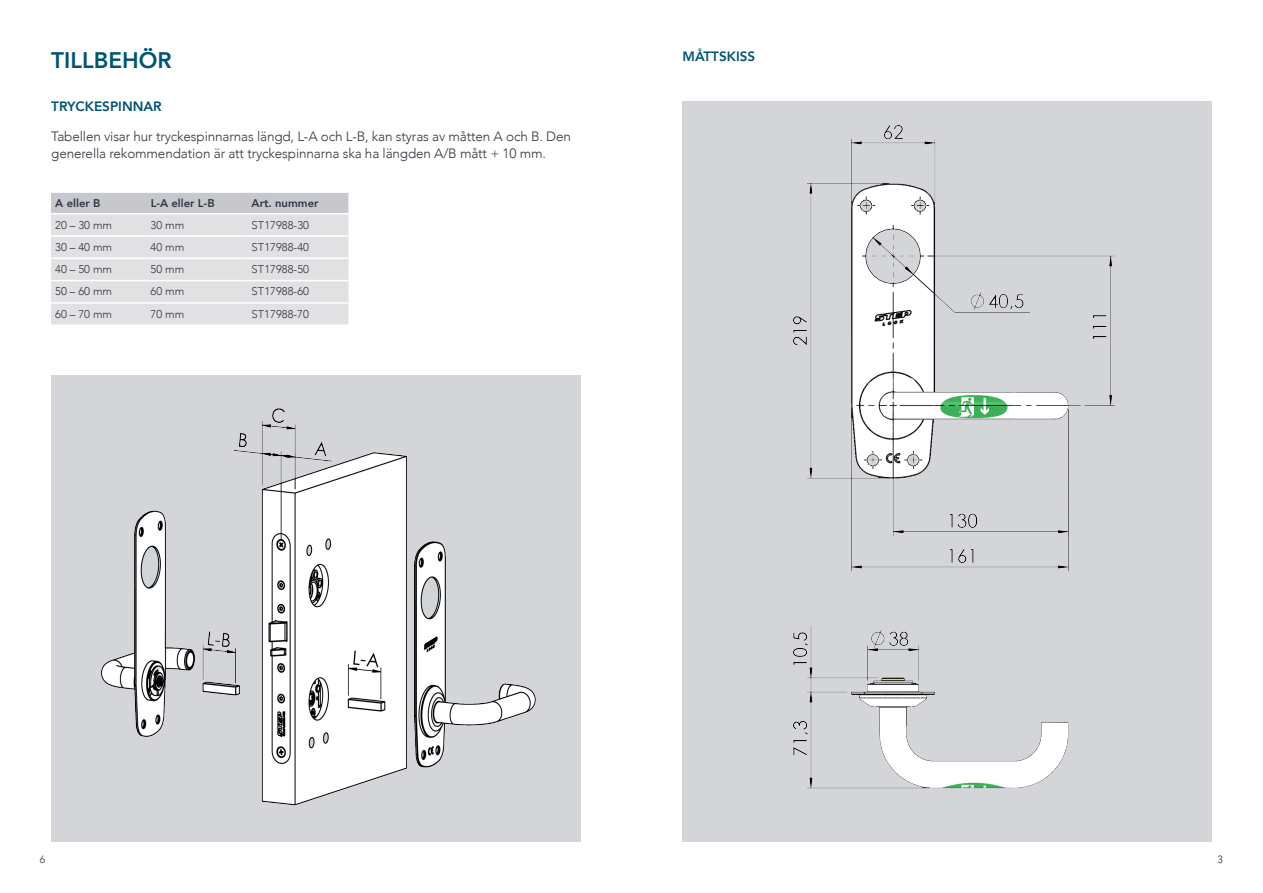
<style>
.page{position:relative;width:1263px;height:893px;background:#fff}
.page>*{position:absolute;margin:0;border:0;box-sizing:border-box;transform-origin:0 0}
.t1{font:800 22.5px "Avenir LT Com";color:#015372}
.t2{font:300 13.5px/16.5px "Avenir LT Com";letter-spacing:-.01em;color:#323640}
.t3{font:800 13.5px "Avenir LT Com";color:#015372}
.t4{font:300 11.25px "Avenir LT Com";color:#323640}
.t5{font:800 11.25px "Avenir LT Com";color:#323640}
.t6{font:300 10.5px "Avenir LT Com";color:#323640}
</style>
<div class="page">
<img style="left:51px;top:375px;width:530px;height:464px">
<svg style="left:51px;top:193px;width:297px;height:131px;background:#dddddf"></svg>
<hr style="left:51px;top:213px;width:95px;height:1px;background:#fff">
<hr style="left:146px;top:213px;width:101px;height:1px;background:#fff">
<hr style="left:247px;top:213px;width:101px;height:1px;background:#fff">
<hr style="left:51px;top:235px;width:95px;height:2px;background:#fff">
<hr style="left:146px;top:235px;width:101px;height:2px;background:#fff">
<hr style="left:247px;top:235px;width:101px;height:2px;background:#fff">
<hr style="left:51px;top:258px;width:95px;height:1px;background:#fff">
<hr style="left:146px;top:258px;width:101px;height:1px;background:#fff">
<hr style="left:247px;top:258px;width:101px;height:1px;background:#fff">
<hr style="left:51px;top:280px;width:95px;height:1px;background:#fff">
<hr style="left:146px;top:280px;width:101px;height:1px;background:#fff">
<hr style="left:247px;top:280px;width:101px;height:1px;background:#fff">
<hr style="left:51px;top:302px;width:95px;height:2px;background:#fff">
<hr style="left:146px;top:302px;width:101px;height:2px;background:#fff">
<hr style="left:247px;top:302px;width:101px;height:2px;background:#fff">
<div style="left:682px;top:101px;width:530px;height:741px;background:#d3d5d9"></div>
<img style="left:793px;top:125px;width:322px;height:664px">
<h1 class="t1" style="left:51px;top:47px;width:122px">TILLBEHÖR</h1>
<p class="t3" style="left:51px;top:99px;width:112px">TRYCKESPINNAR</p>
<p class="t2" style="left:51px;top:128px;width:521px">Tabellen visar hur tryckespinnarnas längd, L-A och L-B, kan styras av måtten A och B. Den generella rekommendation är att tryckespinnarna ska ha längden A/B mått + 10 mm.</p>
<p class="t5" style="left:55px;top:196px;width:47px">A eller B</p>
<p class="t5" style="left:151px;top:196px;width:65px">L-A eller L-B</p>
<p class="t5" style="left:252px;top:196px;width:68px">Art. nummer</p>
<p class="t4" style="left:55px;top:218px;width:58px">20 – 30 mm</p>
<p class="t4" style="left:151px;top:218px;width:35px">30 mm</p>
<p class="t4" style="left:252px;top:218px;width:59px">ST17988-30</p>
<p class="t4" style="left:55px;top:240px;width:58px">30 – 40 mm</p>
<p class="t4" style="left:151px;top:240px;width:35px">40 mm</p>
<p class="t4" style="left:252px;top:240px;width:59px">ST17988-40</p>
<p class="t4" style="left:55px;top:263px;width:58px">40 – 50 mm</p>
<p class="t4" style="left:151px;top:263px;width:35px">50 mm</p>
<p class="t4" style="left:252px;top:263px;width:59px">ST17988-50</p>
<p class="t4" style="left:55px;top:285px;width:58px">50 – 60 mm</p>
<p class="t4" style="left:151px;top:285px;width:35px">60 mm</p>
<p class="t4" style="left:252px;top:285px;width:59px">ST17988-60</p>
<p class="t4" style="left:55px;top:307px;width:58px">60 – 70 mm</p>
<p class="t4" style="left:151px;top:307px;width:35px">70 mm</p>
<p class="t4" style="left:252px;top:307px;width:59px">ST17988-70</p>
<p class="t3" style="left:682px;top:49px;width:74px">MÅTTSKISS</p>
<p class="t6" style="left:40px;top:853px;width:7px">6</p>
<p class="t6" style="left:1217px;top:853px;width:7px">3</p>
</div>
